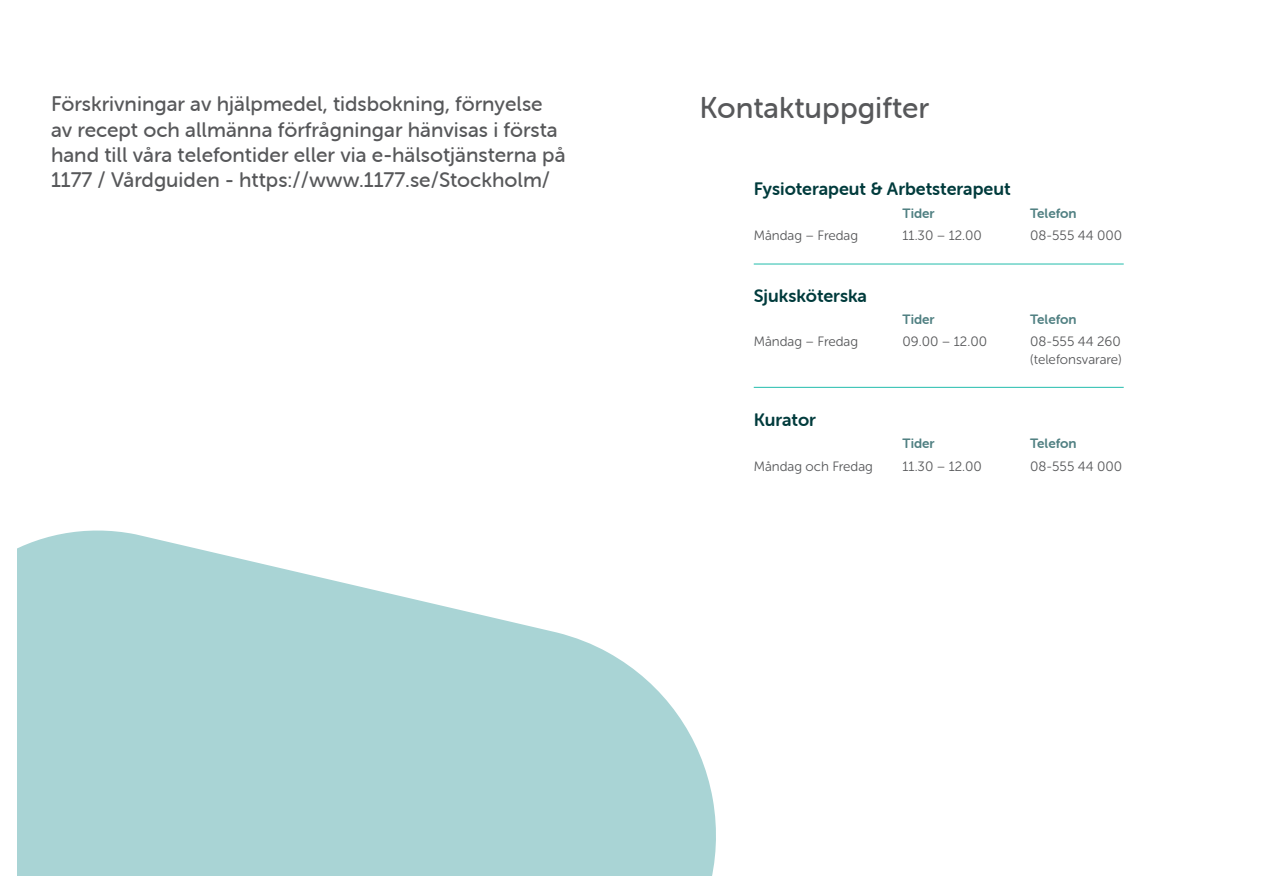
<style>
.page{position:relative;width:1263px;height:893px;background:#fff}
.page>*{position:absolute;margin:0;border:0;box-sizing:border-box;transform-origin:0 0}
.Ingress{font:30px "Museo Sans Rounded 500";color:#57585a}
.Ingress-2{font:21px/25.2px "Museo Sans Rounded 500";color:#57585a}
.Rubrik_1{font:18px "Museo Sans Rounded 700";color:#003b3c}
.Brödtext{font:13.5px "Museo Sans Rounded 300";color:#57585a}
.Brödtext-2{font:13.5px "Museo Sans Rounded 700";color:#508082}
</style>
<div class="page">
<svg style="left:17px;top:530px;width:699px;height:346px;fill:#a9d4d5"></svg>
<hr style="left:754px;top:264px;width:370px;height:1px;background:#22bcac">
<hr style="left:754px;top:387px;width:370px;height:1px;background:#22bcac">
<p class="Ingress-2" style="left:51px;top:92px;width:516px">Förskrivningar av hjälpmedel, tidsbokning, förnyelse av recept och allmänna förfrågningar hänvisas i första hand till våra telefontider eller via e-hälsotjänsterna på 1177 / Vårdguiden - https://www.1177.se/Stockholm/</p>
<p class="Ingress" style="left:699px;top:91px;width:231px">Kontaktuppgifter</p>
<p class="Rubrik_1" style="left:754px;top:179px;width:258px">Fysioterapeut &amp; Arbetsterapeut</p>
<p class="Brödtext-2" style="left:902px;top:206px;width:34px">Tider</p>
<p class="Brödtext-2" style="left:1030px;top:206px;width:48px">Telefon</p>
<p class="Brödtext" style="left:754px;top:228px;width:106px">Måndag – Fredag</p>
<p class="Brödtext" style="left:902px;top:228px;width:81px">11.30 – 12.00</p>
<p class="Brödtext" style="left:1030px;top:228px;width:93px">08-555 44 000</p>
<p class="Rubrik_1" style="left:754px;top:286px;width:115px">Sjuksköterska</p>
<p class="Brödtext-2" style="left:902px;top:312px;width:34px">Tider</p>
<p class="Brödtext-2" style="left:1030px;top:312px;width:48px">Telefon</p>
<p class="Brödtext" style="left:754px;top:334px;width:106px">Måndag – Fredag</p>
<p class="Brödtext" style="left:902px;top:334px;width:86px">09.00 – 12.00</p>
<p class="Brödtext" style="left:1030px;top:334px;width:92px">08-555 44 260</p>
<p class="Brödtext" style="left:1030px;top:352px;width:93px">(telefonsvarare)</p>
<p class="Rubrik_1" style="left:754px;top:410px;width:64px">Kurator</p>
<p class="Brödtext-2" style="left:902px;top:436px;width:34px">Tider</p>
<p class="Brödtext-2" style="left:1030px;top:436px;width:48px">Telefon</p>
<p class="Brödtext" style="left:754px;top:459px;width:121px">Måndag och Fredag</p>
<p class="Brödtext" style="left:902px;top:459px;width:81px">11.30 – 12.00</p>
<p class="Brödtext" style="left:1030px;top:459px;width:93px">08-555 44 000</p>
</div>
